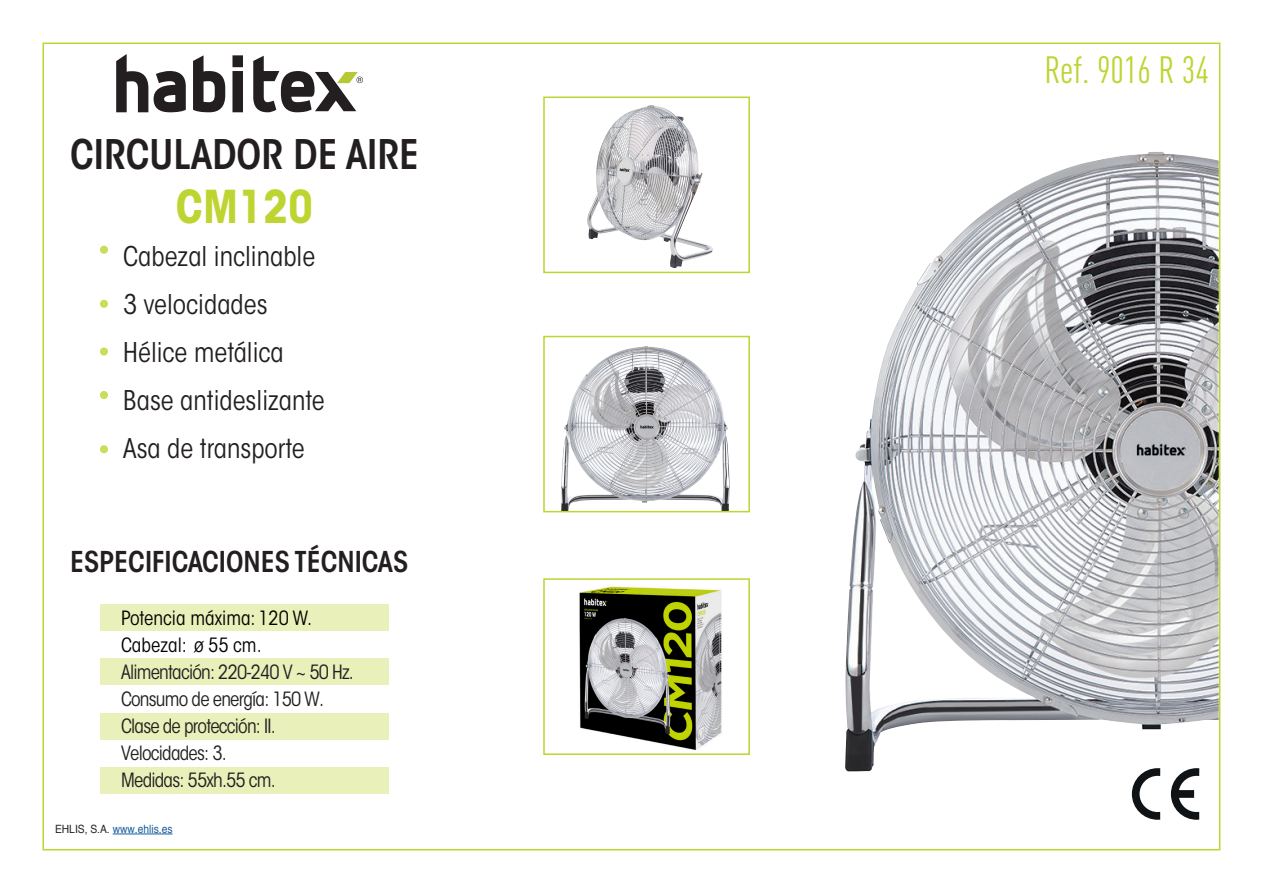
<style>
.page{position:relative;width:1263px;height:893px;background:#fff}
.page>*{position:absolute;margin:0;border:0;box-sizing:border-box;transform-origin:0 0}
.t1{font:700 condensed 45px "ITC Avant Garde Std";color:#bed430}
.t2{font:600 condensed 40.5px "ITC Avant Garde Std";color:#231f20}
.t3{font:37.5px "DIN Cond";color:#bed430}
.t4{font:600 condensed 28.5px "ITC Avant Garde Std";color:#231f20}
.t5{font:condensed 27px "ITC Avant Garde Std";color:#231f20}
.t6{font:condensed 19.5px "ITC Avant Garde Std";letter-spacing:-.04em;color:#231f20}
.t7{font:condensed 19.5px "ITC Avant Garde Std";color:#000}
.t8{font:11.4px "Helvetica";color:#175d9e;scale:.9 1}
.s1{color:#231f20}
</style>
<div class="page">
<div style="left:101px;top:605px;width:288px;height:26px;background:#e9f0ba"></div>
<div style="left:101px;top:659px;width:288px;height:26px;background:#e9f0ba"></div>
<div style="left:101px;top:768px;width:288px;height:26px;background:#e9f0ba"></div>
<div style="left:101px;top:714px;width:288px;height:26px;background:#e9f0ba"></div>
<div style="left:100px;top:246px;width:8px;height:8px;background:#cbdc59;border-radius:50%"></div>
<div style="left:100px;top:300px;width:8px;height:8px;background:#cbdc59;border-radius:50%"></div>
<svg style="left:100px;top:347px;width:8px;height:9px"></svg>
<div style="left:100px;top:445px;width:8px;height:8px;background:#cbdc59;border-radius:50%"></div>
<div style="left:100px;top:391px;width:8px;height:8px;background:#cbdc59;border-radius:50%"></div>
<img style="left:845px;top:152px;width:374px;height:619px">
<svg style="left:116px;top:54px;width:32px;height:58px"></svg>
<svg style="left:154px;top:71px;width:32px;height:41px"></svg>
<svg style="left:193px;top:55px;width:32px;height:57px"></svg>
<svg style="left:232px;top:55px;width:11px;height:57px"></svg>
<svg style="left:253px;top:56px;width:110px;height:56px"></svg>
<img style="left:579px;top:586px;width:143px;height:164px">
<div style="left:543px;top:578px;width:207px;height:177px;border:2px solid #bed430"></div>
<img style="left:561px;top:346px;width:169px;height:163px">
<div style="left:543px;top:336px;width:207px;height:176px;border:2px solid #bed430"></div>
<img style="left:587px;top:105px;width:126px;height:163px">
<div style="left:543px;top:97px;width:207px;height:176px;border:2px solid #bed430"></div>
<svg style="left:1132px;top:768px;width:28px;height:52px"></svg>
<svg style="left:1171px;top:768px;width:28px;height:52px"></svg>
<hr style="left:113px;top:834px;width:60px;height:1px;background:#175d9e">
<p class="t2" style="left:70px;top:129px;width:350px">CIRCULADOR DE AIRE</p>
<p class="t1" style="left:176px;top:178px;width:139px">CM120</p>
<p class="t5" style="left:123px;top:240px;width:194px">Cabezal inclinable</p>
<p class="t5" style="left:123px;top:288px;width:146px">3 velocidades</p>
<p class="t5" style="left:123px;top:336px;width:162px">Hélice metálica</p>
<p class="t5" style="left:123px;top:384px;width:203px">Base antideslizante</p>
<p class="t5" style="left:123px;top:432px;width:183px">Asa de transporte</p>
<p class="t4" style="left:70px;top:544px;width:340px">ESPECIFICACIONES TÉCNICAS</p>
<p class="t7" style="left:121px;top:607px;width:192px">Potencia máxima: 120 W.</p>
<p class="t7" style="left:121px;top:634px;width:142px">Cabezal: ø 55 cm.</p>
<p class="t6" style="left:121px;top:661px;width:234px">Alimentación: 220-240 V ~ 50 Hz.</p>
<p class="t6" style="left:121px;top:688px;width:204px">Consumo de energía: 150 W.</p>
<p class="t6" style="left:121px;top:715px;width:156px">Clase de protección: II.</p>
<p class="t6" style="left:121px;top:742px;width:107px">Velocidades: 3.</p>
<p class="t6" style="left:121px;top:769px;width:156px">Medidas: 55xh.55 cm.</p>
<p class="t8" style="left:55px;top:820px;width:132px"><span class="s1">EHLIS, S.A.</span> www.ehlis.es</p>
<p class="t3" style="left:1044px;top:48px;width:166px">Ref. 9016 R 34</p>
</div>
